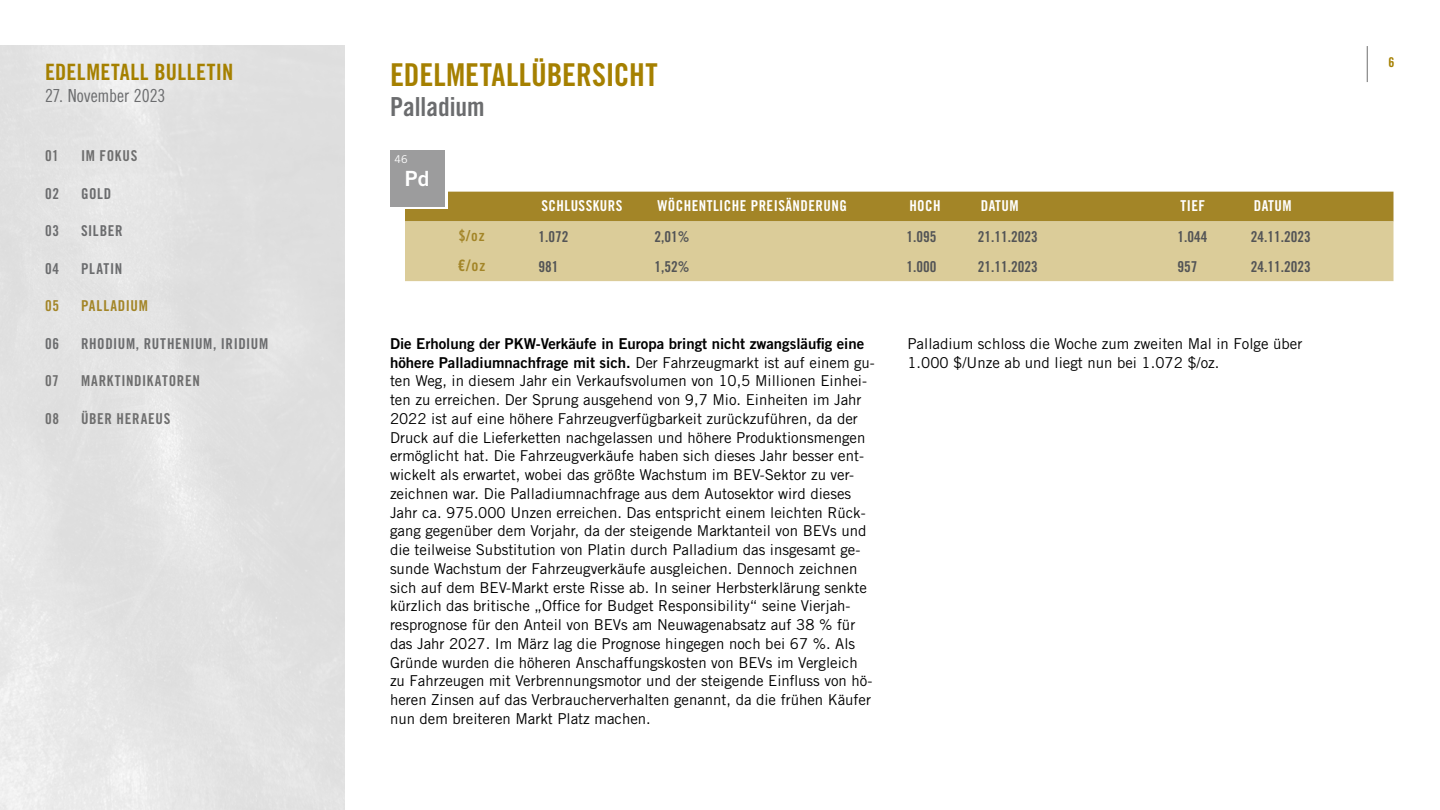
<style>
.page{position:relative;width:1440px;height:810px;background:#fff}
.page>*{position:absolute;margin:0;border:0;box-sizing:border-box;transform-origin:0 0}
.t1{font:31.5px "Trade Gothic LT Pro Bd Cn 20";color:#a58000}
.t2{font:26.25px "Trade Gothic LT Pro Bd Cn 20";color:#6b6c6e}
.t3{font:22.5px "Trade Gothic LT Pro Bd Cn 20";letter-spacing:.02em;color:#a58000}
.t4{font:21px "Trade Gothic LT Pro Bd 2";color:#fff}
.t5{font:18px "Trade Gothic LT Pro Cn 18";letter-spacing:-.005em;color:#6b6c6e}
.t6{font:15.75px "Trade Gothic LT Pro Bd Cn 20";color:#a38527}
.t7{font:15px/18.8px "Trade Gothic LT Pro";color:#000}
.t8{font:15px/18.8px "Trade Gothic LT Pro Bd 2";color:#000}
.t9{font:15px "Trade Gothic LT Pro Bd Cn 20";color:#535456}
.t10{font:15px "Trade Gothic LT Pro Bd Cn 20";letter-spacing:.03em;color:#fff}
.t11{font:15px "Trade Gothic LT Pro Bd Cn 20";letter-spacing:.04em;color:#6b6c6e}
.t12{font:15px "Trade Gothic LT Pro Bd Cn 20";letter-spacing:.05em;color:#6e6e6e}
.t13{font:15px "Trade Gothic LT Pro Bd Cn 20";letter-spacing:.055em;color:#a38527}
.t14{font:13.5px "Trade Gothic LT Pro Bd Cn 20";color:#a58000}
.t15{font:10.8px "Trade Gothic LT Pro";color:#fff}
.s1{font-size:15px}
.s2{font-family:"Trade Gothic LT Pro"}
</style>
<div class="page">
<hr style="left:1367px;top:46px;width:1px;height:36px;background:#6e6e6e">
<div style="left:405px;top:192px;width:989px;height:29px;background:#a38527"></div>
<div style="left:405px;top:221px;width:989px;height:60px;background:#dbcc99"></div>
<div style="left:393px;top:153px;width:54px;height:56px;background:linear-gradient(to right,#fff,#fff)"></div>
<div style="left:390px;top:150px;width:54px;height:56px;background:#9c9c9d"></div>
<h3 class="t3" style="left:45px;top:58px;width:190px">EDELMETALL BULLETIN</h3>
<p class="t5" style="left:45px;top:85px;width:122px">27. November 2023</p>
<p class="t12" style="left:45px;top:147px;width:15px">01</p>
<p class="t12" style="left:81px;top:147px;width:58px">IM FOKUS</p>
<p class="t11" style="left:45px;top:184px;width:16px">02</p>
<p class="t11" style="left:81px;top:184px;width:32px">GOLD</p>
<p class="t11" style="left:45px;top:222px;width:16px">03</p>
<p class="t11" style="left:81px;top:222px;width:43px">SILBER</p>
<p class="t11" style="left:45px;top:259px;width:16px">04</p>
<p class="t11" style="left:81px;top:259px;width:43px">PLATIN</p>
<p class="t13" style="left:45px;top:297px;width:16px">05</p>
<p class="t13" style="left:81px;top:297px;width:68px">PALLADIUM</p>
<p class="t11" style="left:45px;top:334px;width:16px">06</p>
<p class="t11" style="left:81px;top:334px;width:189px">RHODIUM, RUTHENIUM, IRIDIUM</p>
<p class="t12" style="left:45px;top:372px;width:15px">07</p>
<p class="t12" style="left:81px;top:372px;width:120px">MARKTINDIKATOREN</p>
<p class="t12" style="left:45px;top:409px;width:16px">08</p>
<p class="t12" style="left:81px;top:409px;width:91px">ÜBER HERAEUS</p>
<h1 class="t1" style="left:390px;top:56px;width:269px">EDELMETALLÜBERSICHT</h1>
<h2 class="t2" style="left:390px;top:91px;width:96px">Palladium</h2>
<p class="t15" style="left:395px;top:152px;width:15px">46</p>
<h3 class="t4" style="left:405px;top:165px;width:26px">Pd</h3>
<p class="t10" style="left:541px;top:196px;width:83px">SCHLUSSKURS</p>
<p class="t10" style="left:657px;top:196px;width:191px">WÖCHENTLICHE PREISÄNDERUNG</p>
<p class="t10" style="left:909px;top:196px;width:33px">HOCH</p>
<p class="t10" style="left:981px;top:196px;width:39px">DATUM</p>
<p class="t10" style="left:1180px;top:196px;width:26px">TIEF</p>
<p class="t10" style="left:1254px;top:196px;width:39px">DATUM</p>
<p class="t13" style="left:459px;top:226px;width:28px">$/oz</p>
<p class="t9" style="left:538px;top:227px;width:31px">1.072</p>
<p class="t9" style="left:654px;top:227px;width:36px">2,01%</p>
<p class="t9" style="left:906px;top:227px;width:31px">1.095</p>
<p class="t9" style="left:978px;top:227px;width:61px">21.11.2023</p>
<p class="t9" style="left:1177px;top:227px;width:31px">1.044</p>
<p class="t9" style="left:1251px;top:227px;width:61px">24.11.2023</p>
<p class="t6" style="left:458px;top:256px;width:29px">€/o<span class="s1">z</span></p>
<p class="t9" style="left:538px;top:257px;width:21px">981</p>
<p class="t9" style="left:654px;top:257px;width:36px">1,52%</p>
<p class="t9" style="left:906px;top:257px;width:31px">1.000</p>
<p class="t9" style="left:978px;top:257px;width:61px">21.11.2023</p>
<p class="t9" style="left:1177px;top:257px;width:21px">957</p>
<p class="t9" style="left:1251px;top:257px;width:61px">24.11.2023</p>
<p class="t8" style="left:390px;top:334px;width:486px">Die Erholung der PKW-Verkäufe in Europa bringt nicht zwangsläufig eine höhere Palladiumnachfrage mit sich. <span class="s2">Der Fahrzeugmarkt ist auf einem gu-</span></p>
<p class="t7" style="left:390px;top:371px;width:484px">ten Weg, in diesem Jahr ein Verkaufsvolumen von 10,5 Millionen Einhei&shy;ten zu erreichen. Der Sprung ausgehend von 9,7 Mio. Einheiten im Jahr 2022 ist auf eine höhere Fahrzeugverfügbarkeit zurückzuführen, da der Druck auf die Lieferketten nachgelassen und höhere Produktionsmengen ermöglicht hat. Die Fahrzeugverkäufe haben sich dieses Jahr besser ent&shy;wickelt als erwartet, wobei das größte Wachstum im BEV-Sektor zu ver&shy;zeichnen war. Die Palladiumnachfrage aus dem Autosektor wird dieses Jahr ca. 975.000 Unzen erreichen. Das entspricht einem leichten Rück&shy;gang gegenüber dem Vorjahr, da der steigende Marktanteil von BEVs und die teilweise Substitution von Platin durch Palladium das insgesamt ge&shy;sunde Wachstum der Fahrzeugverkäufe ausgleichen. Dennoch zeichnen sich auf dem BEV-Markt erste Risse ab. In seiner Herbsterklärung senkte kürzlich das britische „Office for Budget Responsibility“ seine Vierjah&shy;resprognose für den Anteil von BEVs am Neuwagenabsatz auf 38 % für das Jahr 2027. Im März lag die Prognose hingegen noch bei 67 %. Als Gründe wurden die höheren Anschaffungskosten von BEVs im Vergleich zu Fahrzeugen mit Verbrennungsmotor und der steigende Einfluss von hö&shy;heren Zinsen auf das Verbraucherverhalten genannt, da die frühen Käufer nun dem breiteren Markt Platz machen.</p>
<p class="t7" style="left:908px;top:334px;width:396px">Palladium schloss die Woche zum zweiten Mal in Folge über<br>1.000 $/Unze ab und liegt nun bei 1.072 $/oz.</p>
<p class="t14" style="left:1389px;top:54px;width:7px">6</p>
</div>
